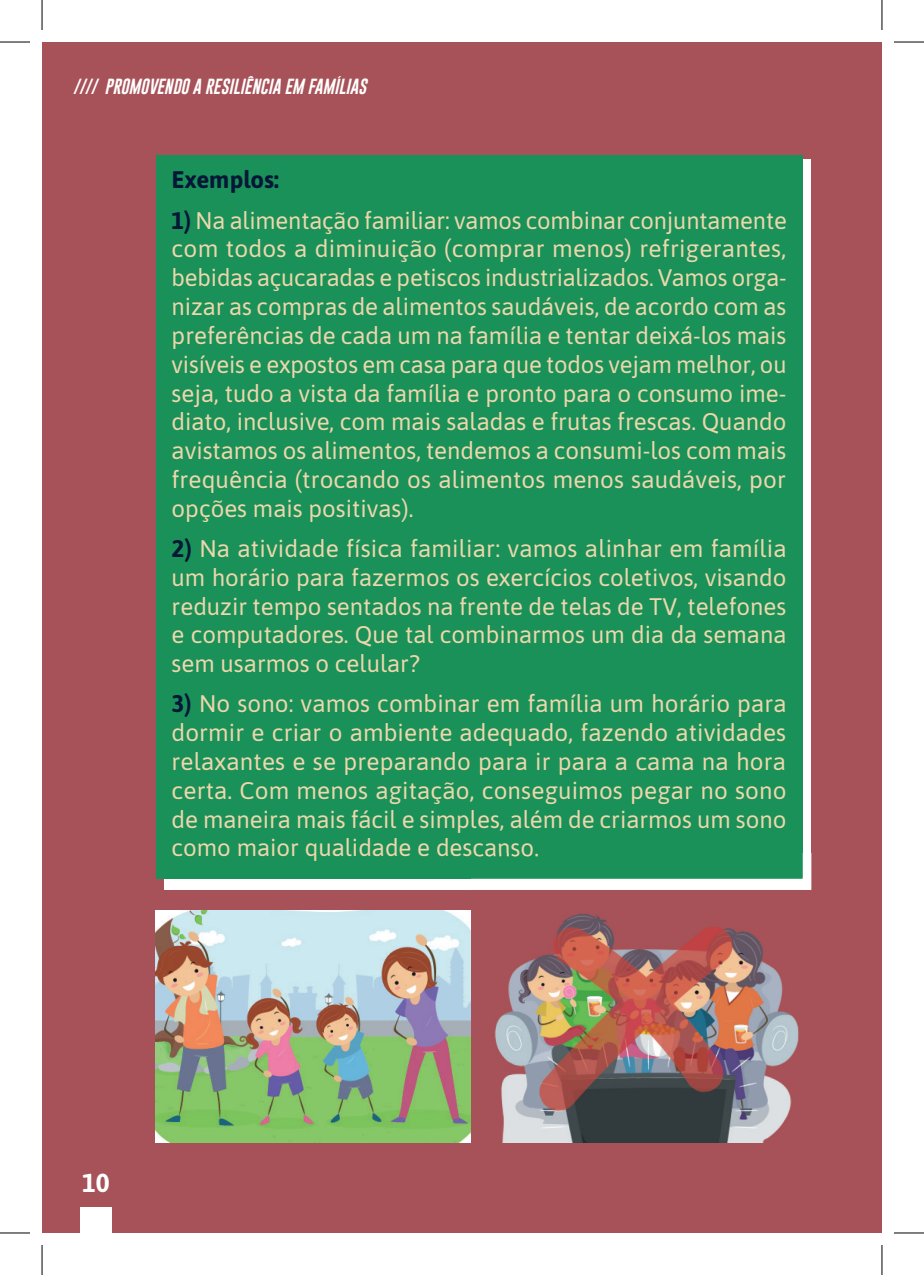
<style>
.page{position:relative;width:924px;height:1275px;background:#fff}
.page>*{position:absolute;margin:0;border:0;box-sizing:border-box;transform-origin:0 0}
.t1{font:700 26px "Asap";color:#fff}
.t2{font:24px/28.8px "Asap";color:#edd7ac;text-align:justify}
.t3{font:700 24px "Asap";color:#061637}
.t4{font:italic 16px "Gobold";color:#fff}
.s1{font-weight:700;color:#061637}
</style>
<div class="page">
<div style="left:42px;top:42px;width:839px;height:1191px;background:#a75258"></div>
<svg style="left:164px;top:159px;width:647px;height:731px;background:#e7f3ee"></svg>
<div style="left:155px;top:155px;width:647px;height:723px;background:#199158"></div>
<img style="left:155px;top:910px;width:315px;height:232px">
<img style="left:471px;top:853px;width:340px;height:37px">
<img style="left:471px;top:853px;width:331px;height:25px">
<img style="left:471px;top:853px;width:66px;height:8px">
<img style="left:495px;top:913px;width:304px;height:229px">
<div style="left:80px;top:1207px;width:31px;height:26px;background:#fff"></div>
<hr style="left:0;top:42px;width:30px;height:1px;background:#000">
<hr style="left:893px;top:42px;width:30px;height:1px;background:#000">
<hr style="left:0;top:1232px;width:30px;height:1px;background:#000">
<hr style="left:893px;top:1232px;width:30px;height:1px;background:#000">
<hr style="left:42px;top:0;width:1px;height:30px;background:#000">
<hr style="left:42px;top:1245px;width:1px;height:30px;background:#000">
<hr style="left:881px;top:0;width:1px;height:30px;background:#000">
<hr style="left:881px;top:1245px;width:1px;height:30px;background:#000">
<p class="t4" style="left:73px;top:76px;width:294px">//// PROMOVENDO A RESILIÊNCIA EM FAMÍLIAS</p>
<p class="t3" style="left:171px;top:163px;width:109px">Exemplos:</p>
<p class="t2" style="left:171px;top:204px;width:616px"><span class="s1">1)</span> Na alimentação familiar: vamos combinar conjuntamente com todos a diminuição (comprar menos) refrigerantes, bebidas açucaradas e petiscos industrializados. Vamos orga&shy;nizar as compras de alimentos saudáveis, de acordo com as preferências de cada um na família e tentar deixá-los mais visíveis e expostos em casa para que todos vejam melhor, ou seja, tudo a vista da família e pronto para o consumo ime&shy;diato, inclusive, com mais saladas e frutas frescas. Quando avistamos os alimentos, tendemos a consumi-los com mais frequência (trocando os alimentos menos saudáveis, por opções mais positivas).</p>
<p class="t2" style="left:171px;top:533px;width:616px"><span class="s1">2)</span> Na atividade física familiar: vamos alinhar em família um horário para fazermos os exercícios coletivos, visando reduzir tempo sentados na frente de telas de TV, telefones e computadores. Que tal combinarmos um dia da semana sem usarmos o celular?</p>
<p class="t2" style="left:171px;top:688px;width:616px"><span class="s1">3)</span> No sono: vamos combinar em família um horário para dormir e criar o ambiente adequado, fazendo atividades relaxantes e se preparando para ir para a cama na hora certa. Com menos agitação, conseguimos pegar no sono de maneira mais fácil e simples, além de criarmos um sono como maior qualidade e descanso.</p>
<p class="t1" style="left:82px;top:1164px;width:29px">10</p>
</div>
